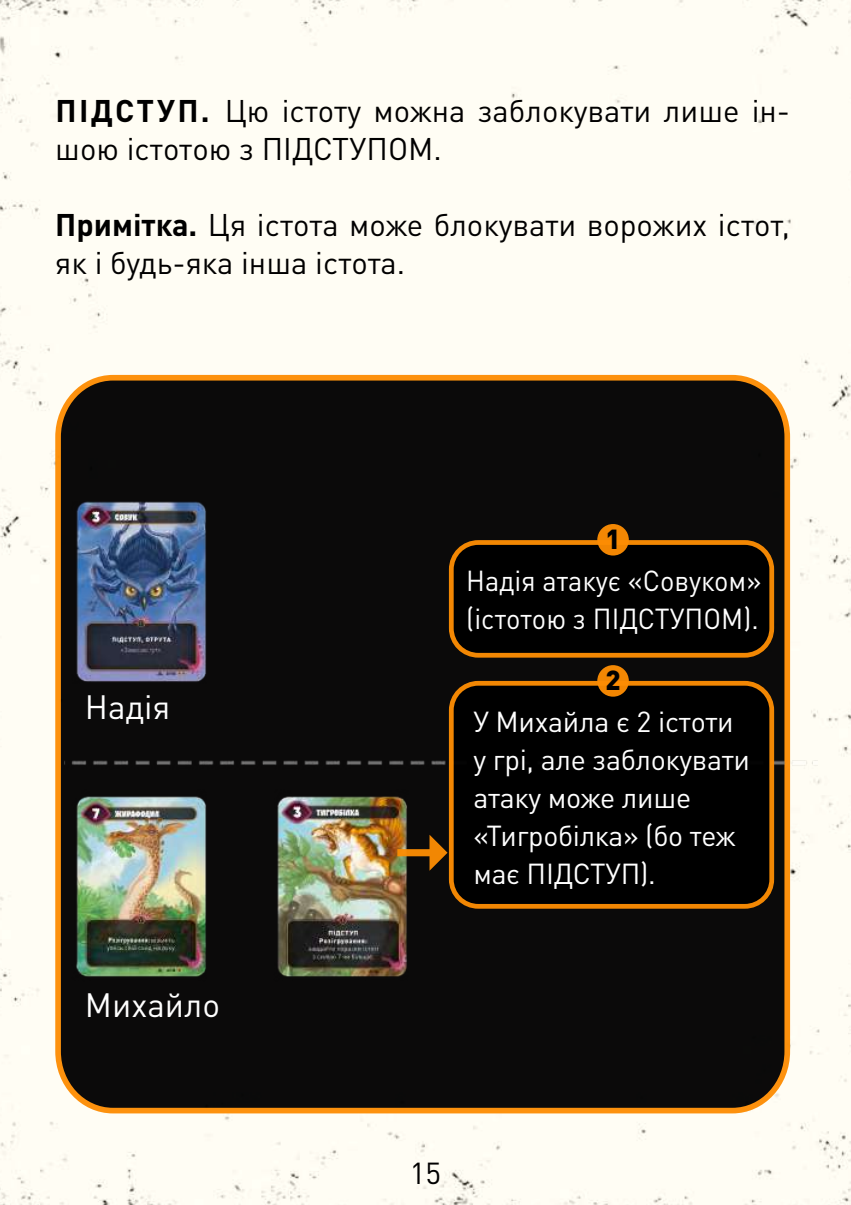
<style>
.page{position:relative;width:851px;height:1205px;background:#fff}
.page>*{position:absolute;margin:0;border:0;box-sizing:border-box;transform-origin:0 0}
.t1{font:33.25px "DIN Pro";color:#fff}
.t2{font:31px/38px "DIN Pro";color:#000}
.t3{font:30px "DIN Pro";color:#000}
.t4{font:28.5px/38px "DIN Pro";letter-spacing:-.01em;color:#fff}
.t5{font:28.5px/38px "DIN Pro";letter-spacing:-.01em;color:#fff;scale:.95 1}
.t6{font:900 27.25px "DIN Pro";color:#000}
.s1{font-weight:700}
</style>
<div class="page">
<div style="left:0;top:0;width:850px;height:1205px;background:#fffdf4"></div>
<div style="left:58px;top:378px;width:729px;height:732px;background:#0b0a0a;border-radius:57px"></div>
<div style="left:55px;top:375px;width:735px;height:738px;border:6px solid #fd8d03;border-radius:57px"></div>
<img style="left:71px;top:437px;width:746px;height:636px">
<div style="left:451px;top:542px;width:320px;height:113px;background:#000;border-radius:27px"></div>
<div style="left:449px;top:540px;width:325px;height:117px;border:5px solid #fd8d03;border-radius:27px"></div>
<div style="left:451px;top:683px;width:320px;height:223px;background:#000;border-radius:27px"></div>
<div style="left:449px;top:681px;width:325px;height:228px;border:5px solid #fd8d03;border-radius:27px"></div>
<div style="left:597px;top:524px;width:31px;height:31px;background:#f28703;border-radius:50%"></div>
<div style="left:597px;top:665px;width:31px;height:32px;background:#f28703;border-radius:50%"></div>
<svg style="left:397px;top:835px;width:50px;height:36px"></svg>
<p class="t2" style="left:55px;top:88px;width:736px"><span class="s1">ПІДСТУП.</span> Цю істоту можна заблокувати лише ін&shy;шою істотою з ПІДСТУПОМ.</p>
<p class="t2" style="left:55px;top:203px;width:736px"><span class="s1">Примітка.</span> Ця істота може блокувати ворожих істот, як і будь-яка інша істота.</p>
<p class="t6" style="left:605px;top:516px;width:17px">1</p>
<p class="t5" style="left:466px;top:559px;width:312px">Надія атакує «Совуком» (істотою з ПІДСТУПОМ).</p>
<p class="t1" style="left:85px;top:681px;width:87px">Надія</p>
<p class="t1" style="left:85px;top:979px;width:136px">Михайло</p>
<p class="t6" style="left:605px;top:657px;width:17px">2</p>
<p class="t4" style="left:473px;top:700px;width:278px">У Михайла є 2 істоти у грі, але заблокувати атаку може лише «Тигробілка» (бо теж має ПІДСТУП).</p>
<p class="t3" style="left:410px;top:1149px;width:33px">15</p>
</div>
